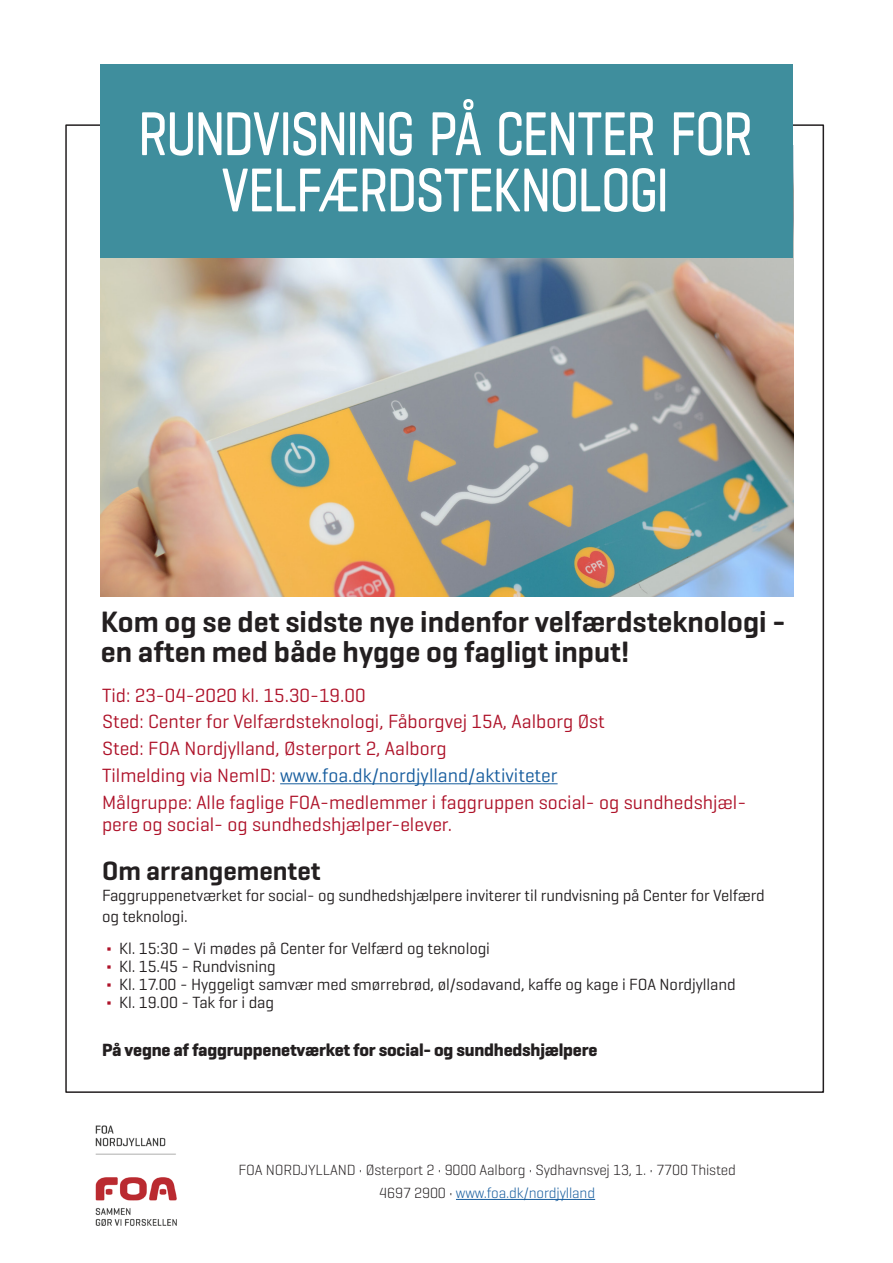
<style>
.page{position:relative;width:893px;height:1263px;background:#fff}
.page>*{position:absolute;margin:0;border:0;box-sizing:border-box;transform-origin:0 0}
.Underrubrik_hvid{font:500 63px "Geogrotesque";letter-spacing:-.03em;color:#fff;scale:.8 1}
.Brødtekst_plakat_sor{font:600 30px/30px "Geogrotesque";color:#231f20}
.Brødtekst_plakat_sor-2{font:600 27px "Geogrotesque";color:#231f20}
.Brødtekst_plakat_rød{font:19.5px/22.5px "Geogrotesque";color:#ae1229}
.Brødtekst_plakat_rød-2{font:19.5px "Geogrotesque";color:#175d9e}
.Brødtekst_plakat_sor-3{font:700 18px "Geogrotesque";letter-spacing:-.01em;color:#231f20}
.Brødtekst_plakat_sor-4{font:16.5px/21px "Geogrotesque";letter-spacing:-.01em;color:#231f20}
.t1{font:300 15px/22.5px "Geogrotesque";letter-spacing:-.01em;color:#231f20;text-align:center}
.s1{color:#ae1229}
.s2{font-size:15.75px;color:#ae1229}
.s3{color:#175d9e}
</style>
<div class="page">
<hr style="left:456px;top:1199px;width:139px;height:1px;background:#175d9e">
<img style="left:95px;top:1125px;width:82px;height:101px">
<img style="left:101px;top:257px;width:692px;height:339px">
<hr style="left:280px;top:783px;width:278px;height:1px;background:#175d9e">
<div style="left:101px;top:64px;width:692px;height:193px;background:#3f8e9d"></div>
<p class="Underrubrik_hvid" style="left:138px;top:94px;width:770px">RUNDVISNING PÅ CENTER FOR</p>
<p class="Underrubrik_hvid" style="left:222px;top:151px;width:561px">VELFÆRDSTEKNOLOGI</p>
<p class="Brødtekst_plakat_sor" style="left:101px;top:607px;width:686px">Kom og se det sidste nye indenfor velfærdsteknologi - en aften med både hygge og fagligt input!</p>
<p class="Brødtekst_plakat_rød" style="left:102px;top:683px;width:265px">Tid: 23-04-2020 kl. 15.30-19.00</p>
<p class="Brødtekst_plakat_rød" style="left:102px;top:710px;width:504px">Sted: Center for Velfærdsteknologi, Fåborgvej 15A, Aalborg Øst</p>
<p class="Brødtekst_plakat_rød" style="left:102px;top:737px;width:346px">Sted: FOA Nordjylland, Østerport 2, Aalborg</p>
<p class="Brødtekst_plakat_rød-2" style="left:102px;top:763px;width:457px"><span class="s1">Tilmelding via NemID:</span> www.foa.dk/nordjylland/aktiviteter</p>
<p class="Brødtekst_plakat_rød" style="left:102px;top:790px;width:646px">Målgruppe: Alle faglige FOA-medlemmer i faggruppen social- og sundhedshjæl&shy;pere og social- og sundhedshjælper-elever.</p>
<p class="Brødtekst_plakat_sor-2" style="left:102px;top:854px;width:220px">Om arrangementet</p>
<p class="Brødtekst_plakat_sor-4" style="left:102px;top:885px;width:664px">Faggruppenetværket for social- og sundhedshjælpere inviterer til rundvisning på Center for Velfærd og teknologi.</p>
<p class="Brødtekst_plakat_sor-4" style="left:106px;top:937px;width:385px"><span class="s2">∆</span> Kl. 15:30 – Vi mødes på Center for Velfærd og teknologi</p>
<p class="Brødtekst_plakat_sor-4" style="left:106px;top:955px;width:171px"><span class="s2">∆</span> Kl. 15.45 - Rundvisning</p>
<p class="Brødtekst_plakat_sor-4" style="left:106px;top:973px;width:631px"><span class="s2">∆</span> Kl. 17.00 - Hyggeligt samvær med smørrebrød, øl/sodavand, kaffe og kage i FOA Nordjylland</p>
<p class="Brødtekst_plakat_sor-4" style="left:106px;top:991px;width:169px"><span class="s2">∆</span> Kl. 19.00 - Tak for i dag</p>
<p class="Brødtekst_plakat_sor-3" style="left:102px;top:1038px;width:497px">På vegne af faggruppenetværket for social- og sundhedshjælpere</p>
<p class="t1" style="left:239px;top:1158px;width:499px">FOA NORDJYLLAND • Østerport 2 • 9000 Aalborg • Sydhavnsvej 13, 1. • 7700 Thisted<br>4697 2900 • <span class="s3">www.foa.dk/nordjylland</span></p>
</div>
